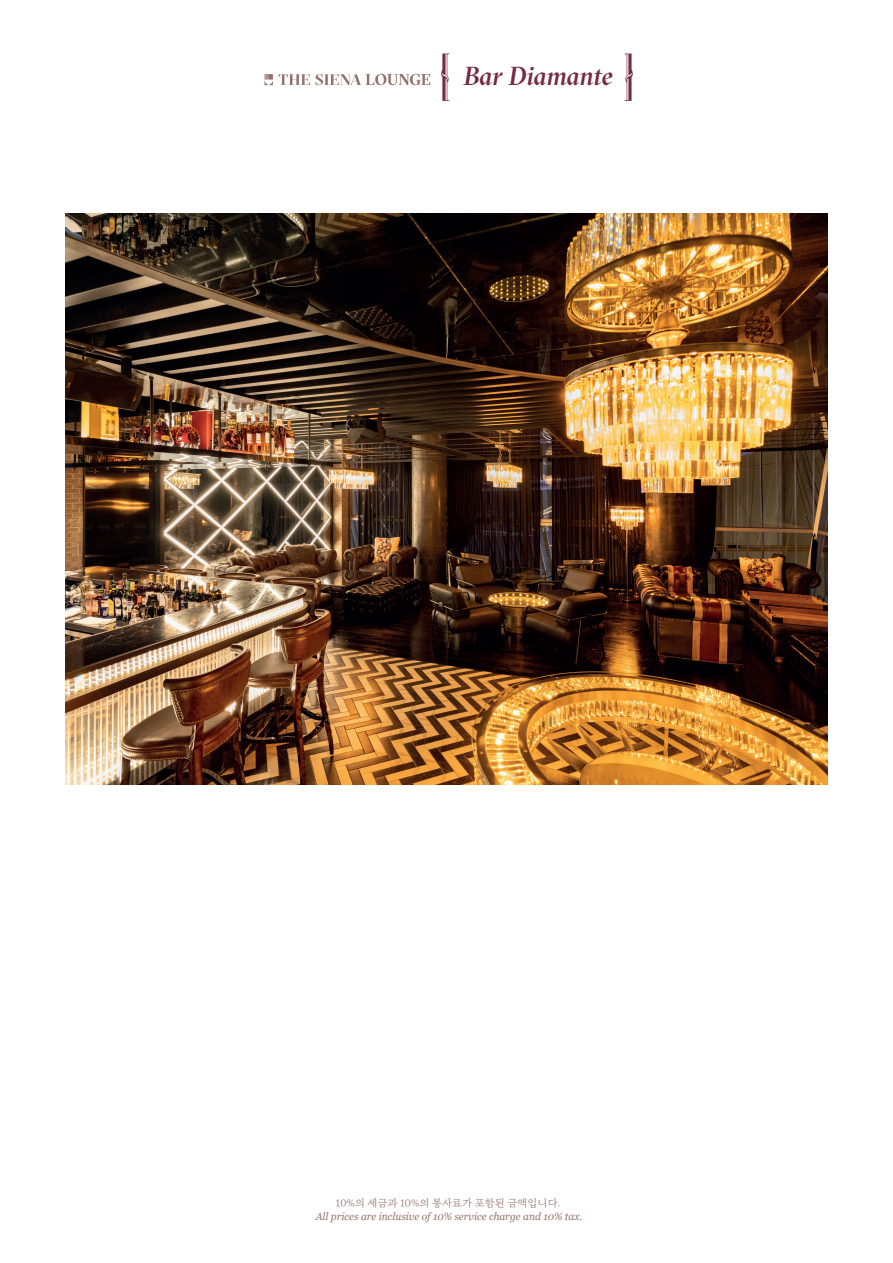
<style>
.page{position:relative;width:893px;height:1263px;background:#fff}
.page>*{position:absolute;margin:0;border:0;box-sizing:border-box;transform-origin:0 0}
.t1{font:italic 500 25.95px "GT Sectra Fine Trial";letter-spacing:-.005em;color:#752b41}
.t2{font:italic 10.5px "Georgia";color:#93736d}
.t3{font:10.5px "Eulyoo 1945";color:#93736d}
</style>
<div class="page">
<img style="left:66px;top:214px;width:761px;height:571px">
<svg style="left:264px;top:74px;width:9px;height:11px"></svg>
<svg style="left:279px;top:74px;width:151px;height:11px"></svg>
<svg style="left:441px;top:54px;width:8px;height:47px"></svg>
<svg style="left:624px;top:54px;width:9px;height:47px"></svg>
<h1 class="t1" style="left:464px;top:62px;width:151px">Bar Diamante</h1>
<p class="t3" style="left:335px;top:1197px;width:226px">10%의 세금과 10%의 봉사료가 포함된 금액입니다.</p>
<p class="t2" style="left:316px;top:1209px;width:268px">All prices are inclusive of 10% service charge and 10% tax.</p>
</div>
